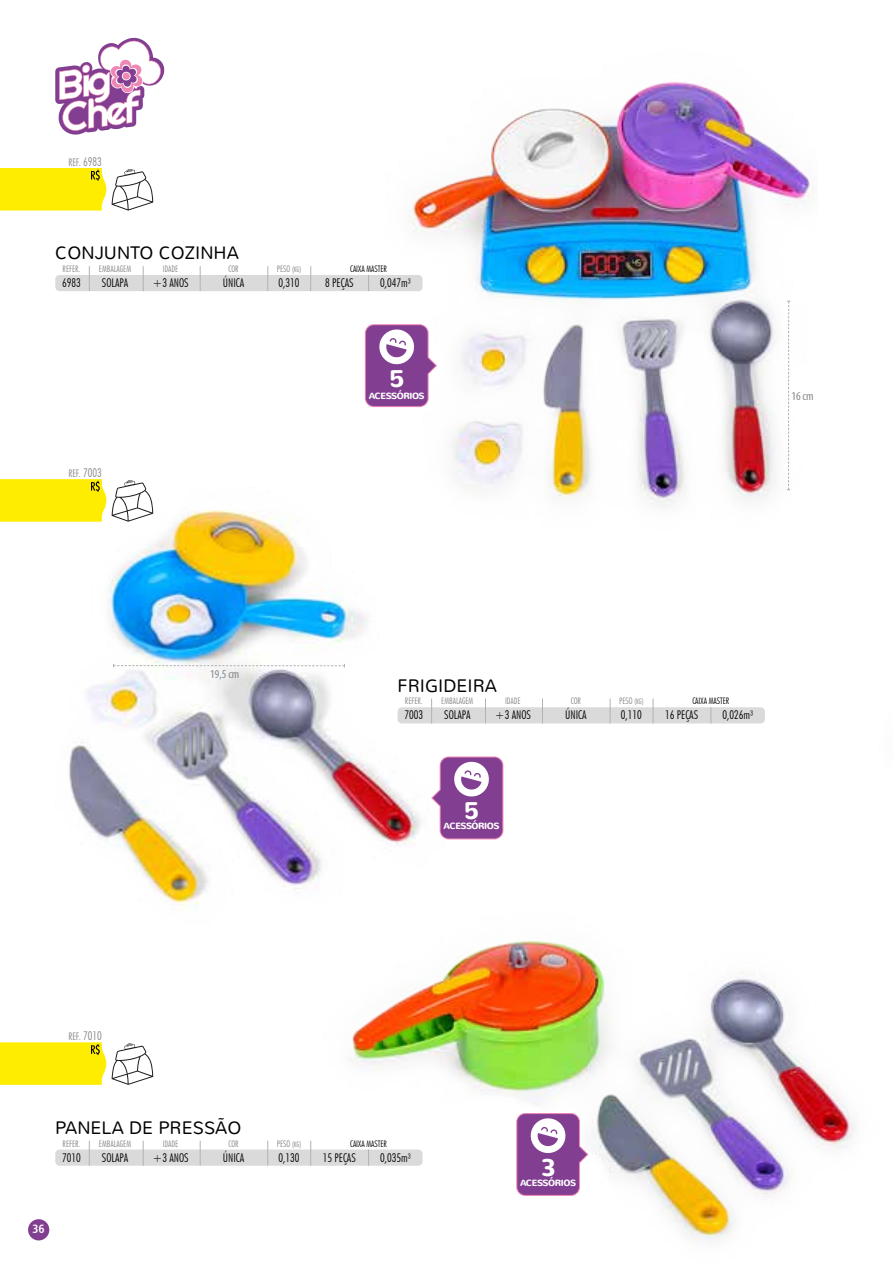
<style>
.page{position:relative;width:893px;height:1263px;background:#fff}
.page>*{position:absolute;margin:0;border:0;box-sizing:border-box;transform-origin:0 0}
.t1{font:700 24px "Nunito";color:#fff}
.t2{font:300 18px "Nunito";color:#000}
.t3{font:300 condensed 12px "Futura BT";color:#000}
.t4{font:condensed 12px "Myriad Pro";color:#878787}
.t5{font:12px "Humanist 777 BT Bold Condensed B";color:#fff}
.t6{font:300 condensed 10.5px "Futura BT";color:#878787}
.t7{font:300 condensed 9px "Futura BT";color:#878787}
.t8{font:300 condensed 9px "Futura BT";color:#000}
.t9{font:700 9px "Nunito";letter-spacing:-.05em;color:#fff}
.s1{font-size:12px}
.s2{font-size:7.5px}
</style>
<div class="page">
<img style="left:386px;top:82px;width:430px;height:426px">
<img style="left:69px;top:488px;width:376px;height:419px">
<img style="left:352px;top:940px;width:503px;height:303px">
<div style="left:55px;top:275px;width:368px;height:16px;background:#dadada;border-radius:4px"></div>
<svg style="left:89px;top:266px;width:1px;height:25px"></svg>
<svg style="left:143px;top:266px;width:1px;height:25px"></svg>
<svg style="left:200px;top:266px;width:1px;height:25px"></svg>
<svg style="left:267px;top:266px;width:1px;height:25px"></svg>
<svg style="left:310px;top:266px;width:1px;height:25px"></svg>
<svg style="left:368px;top:275px;width:1px;height:16px"></svg>
<div style="left:398px;top:707px;width:367px;height:16px;background:#dadada;border-radius:4px"></div>
<svg style="left:431px;top:698px;width:1px;height:25px"></svg>
<svg style="left:485px;top:698px;width:1px;height:25px"></svg>
<svg style="left:542px;top:698px;width:1px;height:25px"></svg>
<svg style="left:610px;top:698px;width:1px;height:25px"></svg>
<svg style="left:653px;top:698px;width:1px;height:25px"></svg>
<svg style="left:710px;top:707px;width:1px;height:16px"></svg>
<div style="left:55px;top:1149px;width:368px;height:17px;background:#dadada;border-radius:4px"></div>
<svg style="left:89px;top:1141px;width:1px;height:25px"></svg>
<svg style="left:143px;top:1141px;width:1px;height:25px"></svg>
<svg style="left:200px;top:1141px;width:1px;height:25px"></svg>
<svg style="left:267px;top:1141px;width:1px;height:25px"></svg>
<svg style="left:310px;top:1141px;width:1px;height:25px"></svg>
<svg style="left:368px;top:1150px;width:1px;height:16px"></svg>
<svg style="left:112px;top:169px;width:41px;height:42px"></svg>
<svg style="left:112px;top:480px;width:41px;height:42px"></svg>
<svg style="left:112px;top:1043px;width:41px;height:42px"></svg>
<svg style="left:365px;top:324px;width:72px;height:83px"></svg>
<svg style="left:431px;top:756px;width:72px;height:83px"></svg>
<svg style="left:516px;top:1113px;width:72px;height:83px"></svg>
<svg style="left:787px;top:301px;width:3px;height:189px"></svg>
<svg style="left:113px;top:664px;width:232px;height:3px"></svg>
<div style="left:0;top:168px;width:106px;height:43px;background:#ffed00"></div>
<svg style="left:0;top:479px;width:106px;height:43px;background:#fceb08"></svg>
<svg style="left:0;top:1042px;width:106px;height:43px;background:#fceb08"></svg>
<div style="left:28px;top:1219px;width:21px;height:21px;background:#823f91;border-radius:50%"></div>
<svg style="left:55px;top:38px;width:109px;height:97px"></svg>
<p class="t6" style="left:68px;top:156px;width:35px">REF. <span class="s1">6983</span></p>
<h2 class="t2" style="left:55px;top:242px;width:185px">CONJUNTO COZINHA</h2>
<p class="t7" style="left:63px;top:263px;width:19px">REFER.</p>
<p class="t7" style="left:99px;top:263px;width:34px">EMBALAGEM</p>
<p class="t7" style="left:163px;top:263px;width:17px">IDADE</p>
<p class="t7" style="left:228px;top:263px;width:12px">COR</p>
<p class="t7" style="left:277px;top:263px;width:26px">PESO <span class="s2">(KG)</span></p>
<p class="t8" style="left:350px;top:263px;width:39px">CAIXA MASTER</p>
<p class="t3" style="left:62px;top:275px;width:20px">6983</p>
<p class="t3" style="left:102px;top:275px;width:28px">SOLAPA</p>
<p class="t3" style="left:152px;top:275px;width:38px">+3 ANOS</p>
<p class="t3" style="left:223px;top:275px;width:23px">ÚNICA</p>
<p class="t3" style="left:279px;top:275px;width:22px">0,310</p>
<p class="t3" style="left:325px;top:275px;width:30px">8 PEÇAS</p>
<p class="t3" style="left:380px;top:275px;width:32px">0,047m³</p>
<h1 class="t1" style="left:389px;top:363px;width:17px">5</h1>
<p class="t6" style="left:68px;top:467px;width:35px">REF. <span class="s1">7003</span></p>
<p class="t9" style="left:369px;top:390px;width:57px">ACESSÓRIOS</p>
<p class="t4" style="left:791px;top:389px;width:24px">16 cm</p>
<p class="t4" style="left:210px;top:667px;width:31px">19,5 cm</p>
<h2 class="t2" style="left:398px;top:674px;width:101px">FRIGIDEIRA</h2>
<p class="t7" style="left:405px;top:695px;width:19px">REFER.</p>
<p class="t7" style="left:441px;top:695px;width:34px">EMBALAGEM</p>
<p class="t7" style="left:505px;top:695px;width:17px">IDADE</p>
<p class="t7" style="left:571px;top:695px;width:12px">COR</p>
<p class="t7" style="left:619px;top:695px;width:26px">PESO <span class="s2">(KG)</span></p>
<p class="t8" style="left:692px;top:695px;width:39px">CAIXA MASTER</p>
<p class="t3" style="left:404px;top:708px;width:20px">7003</p>
<p class="t3" style="left:444px;top:708px;width:28px">SOLAPA</p>
<p class="t3" style="left:495px;top:708px;width:38px">+3 ANOS</p>
<p class="t3" style="left:565px;top:708px;width:23px">ÚNICA</p>
<p class="t3" style="left:621px;top:708px;width:22px">0,110</p>
<p class="t3" style="left:665px;top:708px;width:34px">16 PEÇAS</p>
<p class="t3" style="left:722px;top:708px;width:32px">0,026m³</p>
<h1 class="t1" style="left:464px;top:795px;width:17px">5</h1>
<p class="t9" style="left:444px;top:820px;width:57px">ACESSÓRIOS</p>
<p class="t6" style="left:68px;top:1030px;width:35px">REF. <span class="s1">7010</span></p>
<h2 class="t2" style="left:55px;top:1116px;width:188px">PANELA DE PRESSÃO</h2>
<p class="t7" style="left:63px;top:1138px;width:19px">REFER.</p>
<p class="t7" style="left:99px;top:1138px;width:34px">EMBALAGEM</p>
<p class="t7" style="left:163px;top:1138px;width:17px">IDADE</p>
<p class="t7" style="left:228px;top:1138px;width:12px">COR</p>
<p class="t7" style="left:277px;top:1138px;width:26px">PESO <span class="s2">(KG)</span></p>
<p class="t8" style="left:350px;top:1138px;width:39px">CAIXA MASTER</p>
<p class="t3" style="left:62px;top:1150px;width:20px">7010</p>
<p class="t3" style="left:102px;top:1150px;width:28px">SOLAPA</p>
<p class="t3" style="left:152px;top:1150px;width:38px">+3 ANOS</p>
<p class="t3" style="left:223px;top:1150px;width:23px">ÚNICA</p>
<p class="t3" style="left:279px;top:1150px;width:22px">0,130</p>
<p class="t3" style="left:323px;top:1150px;width:34px">15 PEÇAS</p>
<p class="t3" style="left:380px;top:1150px;width:32px">0,035m³</p>
<p class="t5" style="left:32px;top:1221px;width:14px">36</p>
<h1 class="t1" style="left:540px;top:1151px;width:17px">3</h1>
<p class="t9" style="left:520px;top:1176px;width:57px">ACESSÓRIOS</p>
</div>
